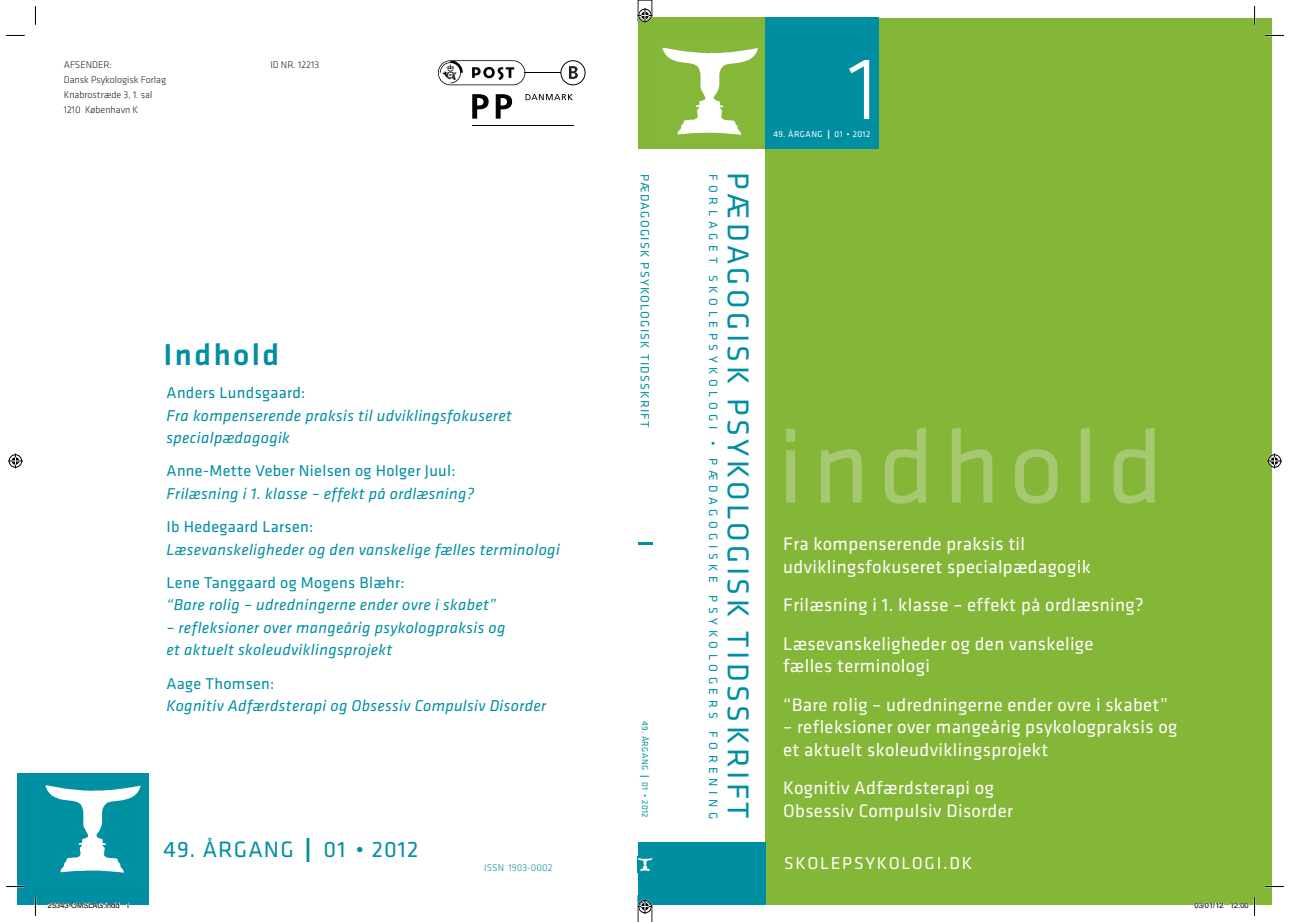
<style>
.page{position:relative;width:1290px;height:922px;background:#fff}
.page>*{position:absolute;margin:0;border:0;box-sizing:border-box;transform-origin:0 0}
.t1{font:107.5px "Klavika";color:#a6c870}
.t2{font:300 91.25px "Klavika";color:#fff}
.t3{font:31.25px "Klavika";letter-spacing:.11em;color:#008fa2}
.t4{font:500 31.25px "Klavika";letter-spacing:.08em;color:#008fa2}
.t5{font:23.12px "Klavika";letter-spacing:.05em;color:#008fa2}
.t6{font:18.75px/22.5px "Klavika";letter-spacing:.02em;color:#fff}
.t7{font:17.75px "Klavika";letter-spacing:.1em;color:#fff}
.t8{font:italic 16.25px/22.5px "Klavika";letter-spacing:.02em;color:#008fa2}
.t9{font:16.25px "Klavika";letter-spacing:.02em;color:#008fa2}
.t10{font:12.5px "Klavika";letter-spacing:.37em;color:#008fa2}
.t11{font:12.5px "Klavika";letter-spacing:.1em;color:#008fa2}
.t12{font:300 10px/15px "Klavika";color:#231f20}
.t13{font:300 10px "Klavika";color:#008fa2}
.t14{font:8.75px "Klavika";letter-spacing:.05em;color:#fff}
.t15{font:8.75px "Klavika";letter-spacing:.05em;color:#008fa2}
.t16{font:7.5px "Helvetica";color:#000}
.s1{font-weight:300;font-size:17.5px}
.s2{font-weight:300}
.s3{font-weight:300;font-size:46.25px}
</style>
<div class="page">
<div style="left:638px;top:18px;width:138px;height:131px;background:#84b637"></div>
<div style="left:765px;top:18px;width:507px;height:886px;background:#84b637"></div>
<div style="left:18px;top:772px;width:131px;height:132px;background:#008fa2"></div>
<img style="left:662px;top:47px;width:96px;height:88px">
<div style="left:652px;top:842px;width:113px;height:62px;background:#008fa2"></div>
<div style="left:765px;top:18px;width:114px;height:131px;background:#008fa2"></div>
<div style="left:638px;top:842px;width:19px;height:62px;background:#008fa2"></div>
<img style="left:638px;top:858px;width:14px;height:13px">
<img style="left:35px;top:772px;width:114px;height:101px">
<svg style="left:525px;top:94px;width:48px;height:6px"></svg>
<hr style="left:525px;top:72px;width:48px;height:1px;background:#000">
<hr style="left:472px;top:125px;width:101px;height:1px;background:#000">
<svg style="left:472px;top:94px;width:17px;height:25px"></svg>
<svg style="left:496px;top:94px;width:16px;height:25px"></svg>
<svg style="left:438px;top:60px;width:87px;height:25px"></svg>
<div style="left:561px;top:61px;width:24px;height:24px;background:#fff;border-radius:50%"></div>
<div style="left:560px;top:60px;width:25px;height:25px;border:1px solid #000;border-radius:50%"></div>
<svg style="left:569px;top:66px;width:9px;height:13px"></svg>
<hr style="left:638px;top:542px;width:14px;height:3px;background:#008fa2">
<svg style="left:6px;top:35px;width:19px;height:1px"></svg>
<svg style="left:1265px;top:35px;width:19px;height:1px"></svg>
<svg style="left:6px;top:885px;width:19px;height:2px"></svg>
<svg style="left:1265px;top:885px;width:19px;height:2px"></svg>
<svg style="left:35px;top:6px;width:1px;height:19px"></svg>
<svg style="left:35px;top:897px;width:1px;height:18px"></svg>
<svg style="left:1254px;top:6px;width:1px;height:19px"></svg>
<svg style="left:637px;top:8px;width:15px;height:15px"></svg>
<svg style="left:637px;top:895px;width:15px;height:26px"></svg>
<svg style="left:8px;top:453px;width:15px;height:15px"></svg>
<svg style="left:1267px;top:453px;width:15px;height:15px"></svg>
<svg style="left:48px;top:902px;width:72px;height:3px"></svg>
<svg style="left:1194px;top:902px;width:30px;height:3px"></svg>
<svg style="left:1230px;top:897px;width:25px;height:18px"></svg>
<p class="t12" style="left:64px;top:57px;width:50px">Afsender:</p>
<p class="t12" style="left:270px;top:57px;width:50px">ID nr. 12213</p>
<p class="t12" style="left:64px;top:72px;width:104px">Dansk Psykologisk Forlag<br>Knabrostræde 3, 1. sal<br>1210 København K</p>
<h3 class="t4" style="left:164px;top:337px;width:117px">Indhold</h3>
<p class="t9" style="left:167px;top:384px;width:140px">Anders Lundsgaard:</p>
<p class="t8" style="left:167px;top:404px;width:347px">Fra kompenserende praksis til udviklingsfokuseret specialpædagogik</p>
<p class="t9" style="left:167px;top:462px;width:291px">Anne-Mette Veber N ielsen og Holger Juul:</p>
<p class="t8" style="left:167px;top:482px;width:309px">Frilæsning i 1. klasse – effekt på ordlæsning?</p>
<p class="t9" style="left:167px;top:517px;width:148px">I b Hedegaard Larsen:</p>
<p class="t8" style="left:167px;top:538px;width:395px">Læsevanskeligheder og den vanskelige fælles terminologi</p>
<p class="t9" style="left:167px;top:573px;width:239px">Lene Tanggaard og Mogens Blæhr:</p>
<p class="t8" style="left:167px;top:594px;width:331px">“Bare rolig – udredningerne ender ovre i skabet”</p>
<p class="t8" style="left:167px;top:616px;width:340px">– refleksioner over mangeårig psykologpraksis og et aktuelt skoleudviklingsprojekt</p>
<p class="t9" style="left:167px;top:674px;width:109px">Aage Thomsen:</p>
<p class="t8" style="left:167px;top:694px;width:381px">Kognitiv Adfærdsterapi og Obsessiv Compulsiv Disorder</p>
<p class="t11" style="left:652px;top:174px;width:255px;rotate:90deg">Pædagogisk psykologisk tidsskrift</p>
<p class="t15" style="left:650px;top:720px;width:98px;rotate:90deg">49. årgang <span class="s1">ı</span> 01 <span class="s2">•</span> 2012</p>
<p class="t10" style="left:720px;top:174px;width:546px;rotate:90deg">Forlaget skolepsykologi • pædagogiske psykologers</p>
<h3 class="t3" style="left:755px;top:172px;width:648px;rotate:90deg">Pædagogisk Psykologisk tidsskrift</h3>
<p class="t10" style="left:720px;top:730px;width:90px;rotate:90deg">f orening</p>
<h2 class="t2" style="left:848px;top:39px;width:31px">1</h2>
<p class="t14" style="left:773px;top:129px;width:98px">49. årgang <span class="s1">ı</span> 01 <span class="s2">•</span> 2012</p>
<h1 class="t1" style="left:777px;top:408px;width:387px">indhold</h1>
<p class="t6" style="left:783px;top:533px;width:309px">Fra kompenserende praksis til udviklingsfokuseret specialpædagogik</p>
<p class="t6" style="left:783px;top:586px;width:362px;line-height:38.5px">Frilæsning i 1. klasse – effekt på ordlæsning?<br>Læsevanskeligheder og den vanskelige</p>
<p class="t6" style="left:783px;top:647px;width:386px;line-height:38.5px">fælles terminologi<br>“Bare rolig – udredningerne ender ovre i skabet”</p>
<p class="t6" style="left:783px;top:716px;width:396px">– refleksioner over mangeårig psykologpraksis og et aktuelt skoleudviklingsprojekt</p>
<p class="t6" style="left:783px;top:777px;width:231px">Kognitiv Adfærdsterapi og<br>Obsessiv Compulsiv Disorder</p>
<h3 class="t5" style="left:164px;top:836px;width:256px">49. årgang <span class="s3">ı</span> 01 <span class="s2">•</span> 2012</h3>
<p class="t13" style="left:484px;top:861px;width:9px">ISSN</p>
<p class="t13" style="left:508px;top:861px;width:46px">1903-0002</p>
<p class="t7" style="left:784px;top:853px;width:190px">SkolepsykolOgi.dk</p>
<p class="t16" style="left:48px;top:901px;width:84px">25343-OMSLAG.indd 1</p>
<p class="t16" style="left:1194px;top:901px;width:56px">03/01/12 12.00</p>
</div>
